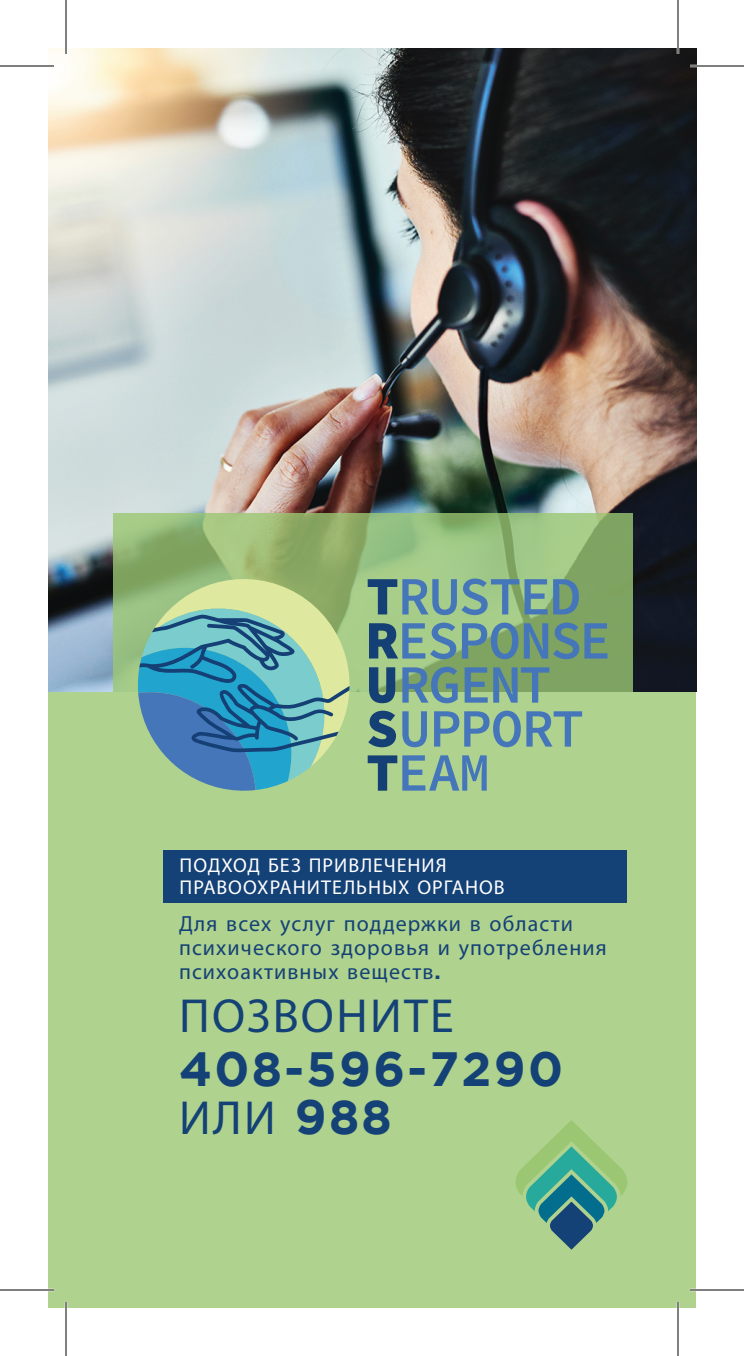
<style>
.page{position:relative;width:744px;height:1356px;background:#fff}
.page>*{position:absolute;margin:0;border:0;box-sizing:border-box;transform-origin:0 0}
.t1{font:48px "Myriad Pro";letter-spacing:.05em;color:#144176}
.t2{font:700 48px "Gotham";letter-spacing:.05em;color:#144176}
.t3{font:22px/24px "Myriad Pro";letter-spacing:.05em;color:#144176}
.t4{font:20px/22px "Myriad Pro";letter-spacing:.05em;color:#fff}
.s1{font-family:"Gotham";font-weight:700}
</style>
<div class="page">
<div style="left:48px;top:530px;width:648px;height:778px;background:#afd28e"></div>
<svg style="left:516px;top:1120px;width:111px;height:130px"></svg>
<img style="left:49px;top:48px;width:647px;height:644px">
<svg style="left:113px;top:513px;width:519px;height:179px"></svg>
<div style="left:164px;top:850px;width:463px;height:53px;background:#144176"></div>
<svg style="left:149px;top:570px;width:211px;height:122px"></svg>
<svg style="left:137px;top:604px;width:213px;height:187px;background:#69a9ac"></svg>
<svg style="left:402px;top:711px;width:25px;height:36px"></svg>
<svg style="left:434px;top:711px;width:148px;height:36px"></svg>
<svg style="left:402px;top:667px;width:56px;height:36px;background:#699395"></svg>
<svg style="left:465px;top:667px;width:84px;height:36px"></svg>
<svg style="left:462px;top:623px;width:146px;height:36px;background:#66908c"></svg>
<svg style="left:525px;top:579px;width:54px;height:35px"></svg>
<svg style="left:368px;top:579px;width:151px;height:36px"></svg>
<svg style="left:369px;top:623px;width:87px;height:36px"></svg>
<svg style="left:369px;top:667px;width:26px;height:36px"></svg>
<svg style="left:368px;top:711px;width:28px;height:36px"></svg>
<svg style="left:368px;top:755px;width:119px;height:36px"></svg>
<hr style="left:0;top:65px;width:54px;height:2px;background:#fff">
<hr style="left:690px;top:65px;width:54px;height:2px;background:#fff">
<hr style="left:0;top:1289px;width:54px;height:2px;background:#fff">
<hr style="left:690px;top:1289px;width:54px;height:2px;background:#fff">
<hr style="left:65px;top:0;width:2px;height:54px;background:#fff">
<hr style="left:65px;top:1302px;width:2px;height:54px;background:#fff">
<hr style="left:677px;top:0;width:2px;height:54px;background:#fff">
<hr style="left:677px;top:1302px;width:2px;height:54px;background:#fff">
<hr style="left:0;top:66px;width:54px;height:1px;background:#000">
<hr style="left:690px;top:66px;width:54px;height:1px;background:#000">
<hr style="left:0;top:1290px;width:54px;height:1px;background:#000">
<hr style="left:690px;top:1290px;width:54px;height:1px;background:#000">
<hr style="left:66px;top:0;width:1px;height:54px;background:#000">
<hr style="left:66px;top:1302px;width:1px;height:54px;background:#000">
<hr style="left:678px;top:0;width:1px;height:54px;background:#000">
<hr style="left:678px;top:1302px;width:1px;height:54px;background:#000">
<p class="t4" style="left:180px;top:854px;width:327px">ПОДХОД БЕЗ ПРИВЛЕЧЕНИЯ<br>ПРАВООХРАНИТЕЛЬНЫХ ОРГАНОВ</p>
<p class="t3" style="left:179px;top:911px;width:429px">Для всех услуг поддержки в области психического здоровья и употребления психоактивных веществ<span class="s1">.</span></p>
<h1 class="t1" style="left:179px;top:986px;width:276px">ПОЗВОНИТЕ</h1>
<h1 class="t2" style="left:179px;top:1041px;width:386px">408-596-7290</h1>
<h1 class="t1" style="left:179px;top:1088px;width:214px">ИЛИ <span class="s1">988</span></h1>
</div>
